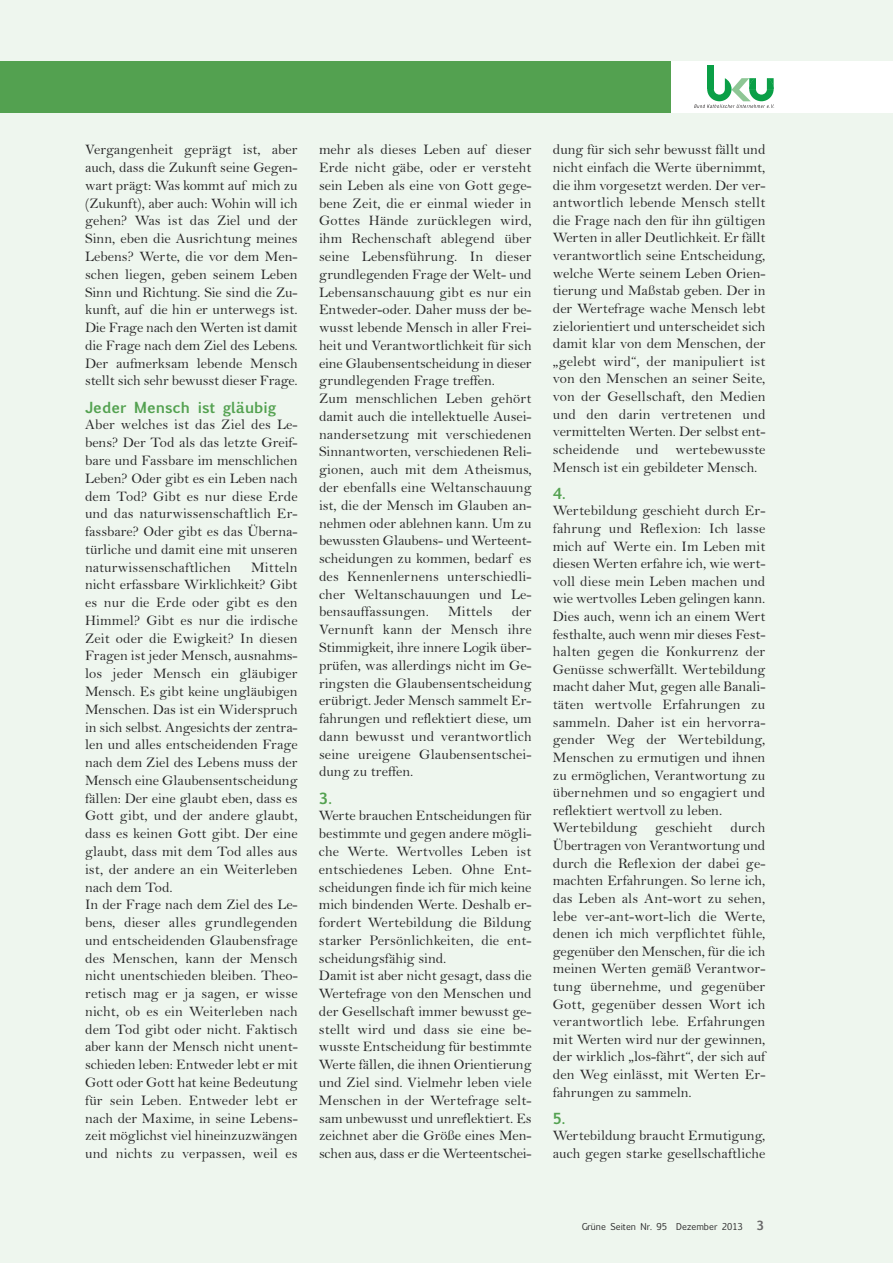
<style>
.page{position:relative;width:893px;height:1263px;background:#eef6ee}
.page>*{position:absolute;margin:0;border:0;box-sizing:border-box;transform-origin:0 0}
.t1{font:14.7px/17.7px "Bell";letter-spacing:.005em;color:#272627}
.t2{font:700 14.7px "Euphemia UCAS";color:#53a150}
.t3{font:9px "Euphemia UCAS";color:#272627}
.t4{font:italic condensed 4.65px "Helvetica";color:#231f20}
.s1{font-weight:700;font-size:12px;color:#686768}
</style>
<div class="page">
<div style="left:0;top:62px;width:673px;height:51px;background:#53a150"></div>
<div style="left:672px;top:62px;width:221px;height:51px;background:#fff"></div>
<div style="left:707px;top:65px;width:7px;height:24px;background:#0a9f46"></div>
<svg style="left:694px;top:78px;width:80px;height:30px"></svg>
<p class="t1" style="left:85px;top:140px;width:214px;text-align:justify">Vergangenheit geprägt ist, aber auch, dass die Zukunft seine Gegen&shy;wart prägt: Was kommt auf mich zu (Zukunft), aber auch: Wohin will ich gehen? Was ist das Ziel und der Sinn, eben die Ausrichtung meines Lebens? Werte, die vor dem Men&shy;schen liegen, geben seinem Leben Sinn und Richtung. Sie sind die Zu&shy;kunft, auf die hin er unterwegs ist.<br>Die Frage nach den Werten ist damit die Frage nach dem Ziel des Lebens.<br>Der aufmerksam lebende Mensch stellt sich sehr bewusst dieser Frage.</p>
<p class="t2" style="left:85px;top:399px;width:193px">Jeder Mensch ist gläubig</p>
<p class="t1" style="left:85px;top:415px;width:214px;text-align:justify">Aber welches ist das Ziel des Le&shy;bens? Der Tod als das letzte Greif&shy;bare und Fassbare im menschlichen Leben? Oder gibt es ein Leben nach dem Tod? Gibt es nur diese Erde und das naturwissenschaftlich Er&shy;fassbare? Oder gibt es das Überna&shy;türliche und damit eine mit unseren naturwissenschaftlichen</p>
<p class="t1" style="left:85px;top:558px;width:214px;text-indent:166px">Mitteln nicht erfassbare Wirklichkeit? Gibt es nur die Erde oder gibt es den<br>Himmel? Gibt es nur die irdische<br>Zeit oder die Ewigkeit? In diesen<br>Fragen ist jeder Mensch, ausnahms&shy;los jeder Mensch ein gläubiger<br>Mensch. Es gibt keine ungläubigen<br>Menschen. Das ist ein Widerspruch in sich selbst. Angesichts der zentra&shy;len und alles entscheidenden Frage nach dem Ziel des Lebens muss der<br>Mensch eine Glaubensentscheidung fällen: Der eine glaubt eben, dass es<br>Gott gibt, und der andere glaubt, dass es keinen Gott gibt. Der eine glaubt, dass mit dem Tod alles aus ist, der andere an ein Weiterleben nach dem Tod.<br>In der Frage nach dem Ziel des Le&shy;bens, dieser alles grundlegenden und entscheidenden Glaubensfrage des Menschen, kann der Mensch nicht unentschieden bleiben. Theo&shy;retisch mag er ja sagen, er wisse nicht, ob es ein Weiterleben nach dem Tod gibt oder nicht. Faktisch aber kann der Mensch nicht unent&shy;schieden leben: Entweder lebt er mit<br>Gott oder Gott hat keine Bedeutung für sein Leben. Entweder lebt er nach der Maxime, in seine Lebens&shy;zeit möglichst viel hineinzuzwängen und nichts zu verpassen, weil es</p>
<p class="t1" style="left:319px;top:140px;width:214px">mehr als dieses Leben auf dieser Erde nicht gäbe, oder er versteht sein Leben als eine von Gott gege&shy;bene Zeit, die er einmal wieder in Gottes Hände zurücklegen wird, ihm Rechenschaft ablegend über seine Lebensführung. In dieser grundlegenden Frage der Welt- und Lebensanschauung gibt es nur ein Entweder-oder. Daher muss der be&shy;wusst lebende Mensch in aller Frei&shy;heit und Verantwortlichkeit für sich eine Glaubensentscheidung in dieser grundlegenden Frage treffen.<br>Zum menschlichen Leben gehört damit auch die intellektuelle Ausei&shy;nandersetzung mit verschiedenen Sinnantworten, verschiedenen Reli&shy;gionen, auch mit dem Atheismus, der ebenfalls eine Weltanschauung ist, die der Mensch im Glauben an&shy;nehmen oder ablehnen kann. Um zu bewussten Glaubens- und Werteent&shy;scheidungen zu kommen, bedarf es des Kennenlernens unterschiedli&shy;cher Weltanschauungen und Le&shy;bensauffassungen.</p>
<p class="t1" style="left:448px;top:602px;width:46px">Mittels</p>
<p class="t1" style="left:319px;top:602px;width:214px;text-align:justify;text-indent:193px">der Vernunft kann der Mensch ihre Stimmigkeit, ihre innere Logik über&shy;prüfen, was allerdings nicht im Ge&shy;ringsten die Glaubensentscheidung erübrigt. Jeder Mensch sammelt Er&shy;fahrungen und reflektiert diese, um dann bewusst und verantwortlich seine ureigene Glaubensentschei&shy;dung zu treffen.</p>
<p class="t2" style="left:319px;top:790px;width:15px">3.</p>
<p class="t1" style="left:319px;top:806px;width:214px">Werte brauchen Entscheidungen für bestimmte und gegen andere mögli&shy;che Werte. Wertvolles Leben ist entschiedenes Leben. Ohne Ent&shy;scheidungen finde ich für mich keine mich bindenden Werte. Deshalb er&shy;fordert Wertebildung die Bildung starker Persönlichkeiten, die ent&shy;scheidungsfähig sind.<br>Damit ist aber nicht gesagt, dass die Wertefrage von den Menschen und der Gesellschaft immer bewusst ge&shy;stellt wird und dass sie eine be&shy;wusste Entscheidung für bestimmte Werte fällen, die ihnen Orientierung und Ziel sind. Vielmehr leben viele Menschen in der Wertefrage selt&shy;sam unbewusst und unreflektiert. Es zeichnet aber die Größe eines Men&shy;schen aus, dass er die Werteentschei-</p>
<p class="t4" style="left:773px;top:104px;width:3px">.</p>
<p class="t1" style="left:553px;top:140px;width:214px;text-align:justify">dung für sich sehr bewusst fällt und nicht einfach die Werte übernimmt, die ihm vorgesetzt werden. Der ver&shy;antwortlich lebende Mensch stellt die Frage nach den für ihn gültigen Werten in aller Deutlichkeit. Er fällt verantwortlich seine Entscheidung, welche Werte seinem Leben Orien&shy;tierung und Maßstab geben. Der in der Wertefrage wache Mensch lebt zielorientiert und unterscheidet sich damit klar von dem Menschen, der „gelebt wird“, der manipuliert ist von den Menschen an seiner Seite, von der Gesellschaft, den Medien und den darin vertretenen und vermittelten Werten. Der selbst ent&shy;scheidende und wertebewusste Mensch ist ein gebildeter Mensch.</p>
<p class="t2" style="left:553px;top:485px;width:14px">4.</p>
<p class="t1" style="left:553px;top:501px;width:214px">Wertebildung geschieht durch Er&shy;fahrung und Reflexion: Ich lasse mich auf Werte ein. Im Leben mit diesen Werten erfahre ich, wie wert&shy;voll diese mein Leben machen und wie wertvolles Leben gelingen kann.<br>Dies auch, wenn ich an einem Wert festhalte, auch wenn mir dieses Fest&shy;halten gegen die Konkurrenz der Genüsse schwerfällt. Wertebildung macht daher Mut, gegen alle Banali&shy;täten wertvolle Erfahrungen zu sammeln. Daher ist ein hervorra&shy;gender Weg der Wertebildung, Menschen zu ermutigen und ihnen zu ermöglichen, Verantwortung zu übernehmen und so engagiert und reflektiert wertvoll zu leben.<br>Wertebildung geschieht durch Übertragen von Verantwortung und durch die Reflexion der dabei ge&shy;machten Erfahrungen. So lerne ich, das Leben als Ant-wort zu sehen, lebe ver-ant-wort-lich die Werte, denen ich mich verpflichtet fühle, gegenüber den Menschen, für die ich meinen Werten gemäß Verantwor&shy;tung übernehme, und gegenüber Gott, gegenüber dessen Wort ich verantwortlich lebe. Erfahrungen mit Werten wird nur der gewinnen, der wirklich „los-fährt“, der sich auf den Weg einlässt, mit Werten Er&shy;fahrungen zu sammeln.</p>
<p class="t2" style="left:553px;top:1110px;width:14px">5.</p>
<p class="t1" style="left:553px;top:1126px;width:214px">Wertebildung braucht Ermutigung, auch gegen starke gesellschaftliche</p>
<p class="t3" style="left:582px;top:1221px;width:184px">Grüne Seiten Nr. 95 Dezember 2013 <span class="s1">3</span></p>
</div>
